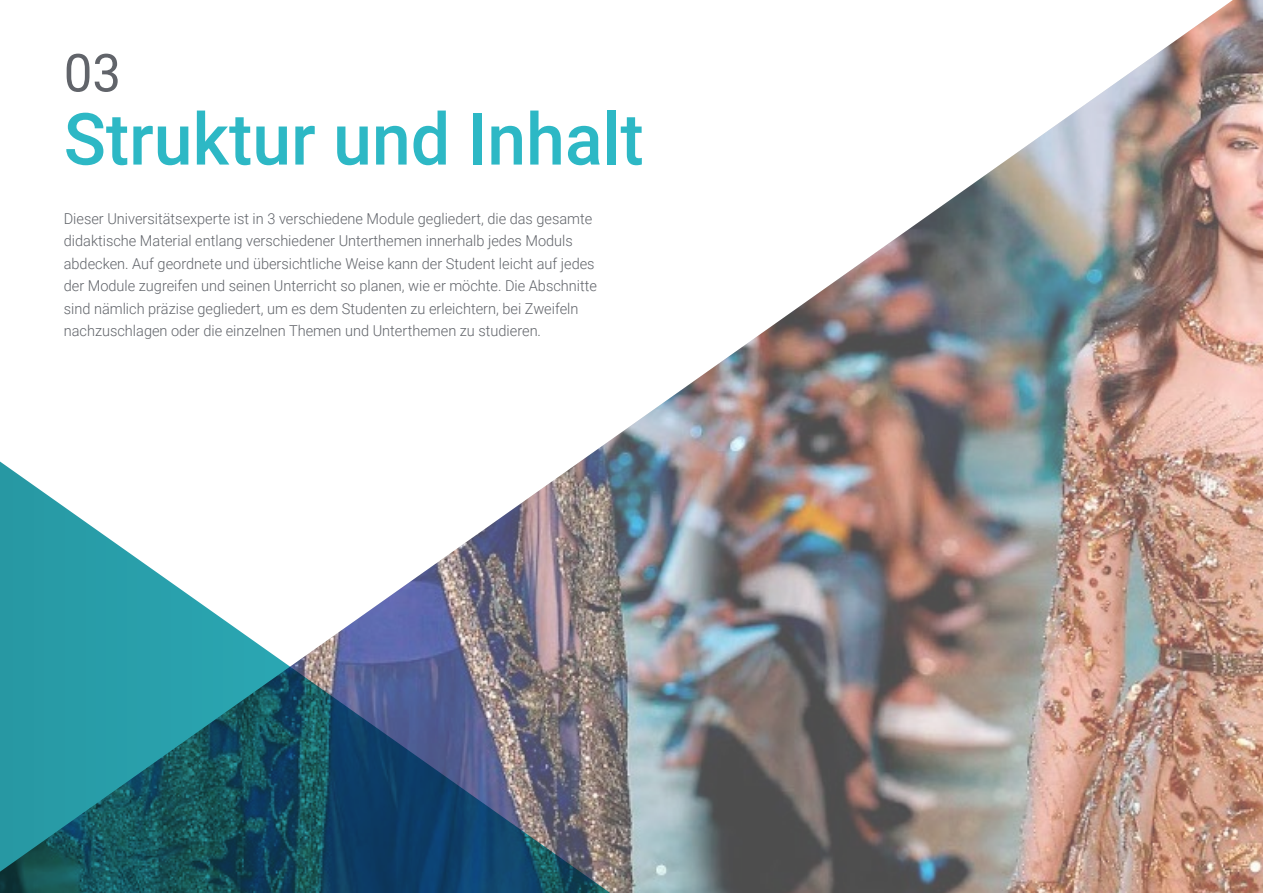
<style>
.page{position:relative;width:1263px;height:893px;background:#fff}
.page>*{position:absolute;margin:0;border:0;box-sizing:border-box;transform-origin:0 0}
.t1{font:500 72px "Roboto";color:#2db8c5}
.t2{font:52.5px "Roboto";color:#61646a}
.t3{font:300 15px/22.5px "Roboto";color:#61646a}
</style>
<div class="page">
<img style="left:602px;top:0;width:661px;height:893px">
<svg style="left:0;top:446px;width:640px;height:447px"></svg>
<h2 class="t2" style="left:64px;top:36px;width:59px">03</h2>
<h1 class="t1" style="left:64px;top:89px;width:581px">Struktur und Inhalt</h1>
<p class="t3" style="left:64px;top:207px;width:535px">Dieser Universitätsexperte ist in 3 verschiedene Module gegliedert, die das gesamte didaktische Material entlang verschiedener Unterthemen innerhalb jedes Moduls abdecken. Auf geordnete und übersichtliche Weise kann der Student leicht auf jedes der Module zugreifen und seinen Unterricht so planen, wie er möchte. Die Abschnitte sind nämlich präzise gegliedert, um es dem Studenten zu erleichtern, bei Zweifeln nachzuschlagen oder die einzelnen Themen und Unterthemen zu studieren.</p>
</div>
